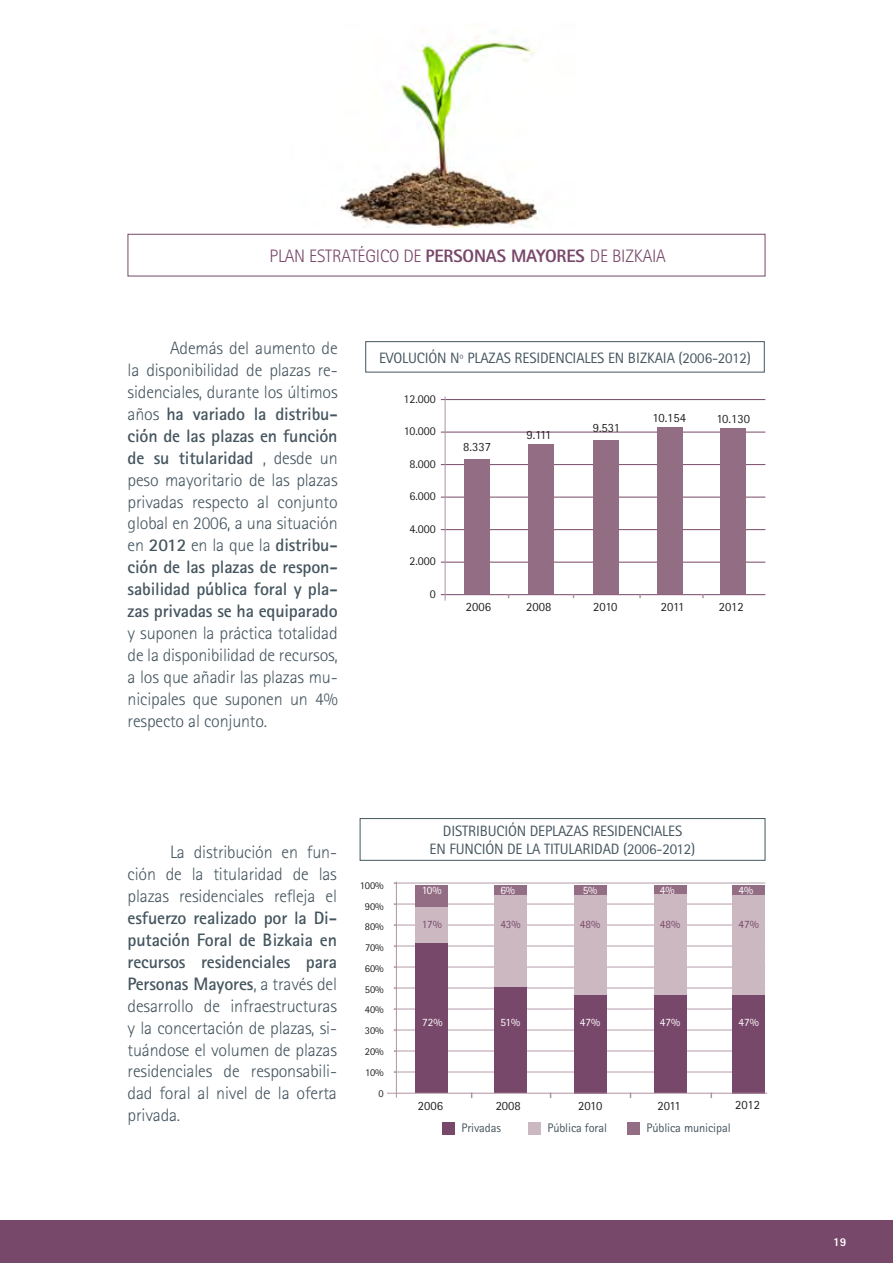
<style>
.page{position:relative;width:893px;height:1263px;background:#fff}
.page>*{position:absolute;margin:0;border:0;box-sizing:border-box;transform-origin:0 0}
.t1{font:300 18px/21.9px "Rotis Sans Serif";letter-spacing:-.01em;color:#45555f;text-align:justify}
.t2{font:300 18px "Rotis Sans Serif";color:#78486a}
.t3{font:800 18px "Rotis Sans Serif";color:#78486a}
.t4{font:15px "Rotis Sans Serif";letter-spacing:-.01em;color:#45555f}
.t5{font:12.6px "Rotis Sans Serif";color:#231f20}
.t6{font:12.45px "Rotis Sans Serif";letter-spacing:-.01em;color:#45555f}
.t7{font:12px "Rotis Sans Serif";color:#231f20}
.t8{font:800 12px "Rotis Sans Serif";color:#fff}
.t9{font:11.25px "Rotis Sans Serif";color:#fff}
.t10{font:11.25px "Rotis Sans Serif";color:#78486a}
.t11{font:10.5px/20.9px "Rotis Sans Serif";color:#231f20;text-align:right}
.s1{font-weight:300}
.s2{font-weight:700}
</style>
<div class="page">
<img style="left:340px;top:35px;width:201px;height:193px">
<div style="left:0;top:1220px;width:893px;height:43px;background:#78486a"></div>
<div style="left:128px;top:234px;width:637px;height:42px;border:1px solid #78486a"></div>
<div style="left:365px;top:341px;width:400px;height:31px;border:1px solid #45555f"></div>
<hr style="left:441px;top:432px;width:324px;height:1px;background:#78486a">
<hr style="left:441px;top:464px;width:324px;height:1px;background:#78486a">
<hr style="left:441px;top:497px;width:324px;height:1px;background:#78486a">
<hr style="left:441px;top:529px;width:324px;height:1px;background:#78486a">
<hr style="left:441px;top:562px;width:324px;height:1px;background:#78486a">
<hr style="left:441px;top:399px;width:324px;height:1px;background:#78486a">
<div style="left:464px;top:460px;width:26px;height:134px;background:#936d83"></div>
<div style="left:528px;top:444px;width:26px;height:150px;background:#936d83"></div>
<div style="left:593px;top:440px;width:25px;height:154px;background:#936d83"></div>
<div style="left:657px;top:427px;width:25px;height:167px;background:#936d83"></div>
<div style="left:721px;top:428px;width:25px;height:166px;background:#936d83"></div>
<hr style="left:441px;top:594px;width:324px;height:1px;background:#78486a">
<hr style="left:445px;top:396px;width:1px;height:205px;background:#b093a3">
<div style="left:360px;top:818px;width:405px;height:43px;border:1px solid #45555f"></div>
<hr style="left:396px;top:883px;width:369px;height:1px;background:#b69baa">
<hr style="left:396px;top:904px;width:369px;height:1px;background:#b69baa">
<hr style="left:396px;top:925px;width:369px;height:1px;background:#b69baa">
<hr style="left:396px;top:946px;width:369px;height:1px;background:#b69baa">
<hr style="left:396px;top:967px;width:369px;height:1px;background:#b69baa">
<hr style="left:396px;top:988px;width:369px;height:1px;background:#b69baa">
<hr style="left:396px;top:1009px;width:369px;height:1px;background:#b69baa">
<hr style="left:396px;top:1030px;width:369px;height:1px;background:#b69baa">
<hr style="left:396px;top:1051px;width:369px;height:1px;background:#b69baa">
<hr style="left:396px;top:1071px;width:369px;height:1px;background:#b69baa">
<div style="left:732px;top:995px;width:33px;height:98px;background:#78486a"></div>
<div style="left:732px;top:885px;width:33px;height:10px;background:#936d83"></div>
<div style="left:732px;top:895px;width:33px;height:100px;background:#cbb8c1"></div>
<div style="left:654px;top:994px;width:32px;height:99px;background:#78486a"></div>
<div style="left:574px;top:994px;width:32px;height:99px;background:#78486a"></div>
<div style="left:494px;top:987px;width:33px;height:106px;background:#78486a"></div>
<div style="left:415px;top:942px;width:33px;height:151px;background:#78486a"></div>
<div style="left:654px;top:885px;width:32px;height:9px;background:#936d83"></div>
<div style="left:574px;top:885px;width:32px;height:10px;background:#936d83"></div>
<div style="left:494px;top:885px;width:33px;height:11px;background:#936d83"></div>
<div style="left:415px;top:885px;width:33px;height:22px;background:#936d83"></div>
<div style="left:654px;top:894px;width:32px;height:101px;background:#cbb8c1"></div>
<div style="left:574px;top:895px;width:32px;height:100px;background:#cbb8c1"></div>
<div style="left:494px;top:895px;width:33px;height:92px;background:#cbb8c1"></div>
<div style="left:415px;top:907px;width:33px;height:35px;background:#cbb8c1"></div>
<div style="left:627px;top:1122px;width:13px;height:13px;background:#936d83"></div>
<div style="left:528px;top:1122px;width:13px;height:13px;background:#cbb8c1"></div>
<div style="left:443px;top:1122px;width:12px;height:13px;background:#78486a"></div>
<hr style="left:396px;top:882px;width:1px;height:216px;background:#b093a3">
<hr style="left:387px;top:1093px;width:380px;height:1px;background:#b093a3">
<p class="t2" style="left:269px;top:246px;width:18px">Plan</p>
<p class="t2" style="left:309px;top:246px;width:17px">Estratégico</p>
<p class="t3" style="left:403px;top:245px;width:42px"><span class="s1">de</span> PERSONAS</p>
<p class="t3" style="left:511px;top:245px;width:26px">MAYORES</p>
<p class="t2" style="left:590px;top:246px;width:40px">de Bizkaia</p>
<p class="t1" style="left:128px;top:337px;width:212px;text-indent:43px">Además del aumento de la disponibilidad de plazas re&shy;sidenciales, durante los últimos años <span class="s2">ha variado la distribu&shy;ción de las plazas en función de su titularidad</span> , desde un peso mayoritario de las plazas privadas respecto al conjunto global en 2006, a una situación en <span class="s2">2012</span> en la que la <span class="s2">distribu&shy;ción de las plazas de respon&shy;sabilidad pública foral y pla&shy;zas privadas se ha equiparado</span></p>
<p class="t1" style="left:128px;top:622px;width:212px">y suponen la práctica totalidad de la disponibilidad de recursos, a los que añadir las plazas mu&shy;nicipales que suponen un 4% respecto al conjunto.</p>
<p class="t4" style="left:379px;top:349px;width:373px">EVOLUCIÓN Nº PLAZAS RESIDENCIALES EN BIZKAIA (2006-2012)</p>
<p class="t7" style="left:403px;top:392px;width:34px">12.000</p>
<p class="t7" style="left:404px;top:424px;width:34px">10.000</p>
<p class="t7" style="left:409px;top:457px;width:28px">8.000</p>
<p class="t7" style="left:409px;top:489px;width:28px">6.000</p>
<p class="t7" style="left:409px;top:522px;width:28px">4.000</p>
<p class="t7" style="left:409px;top:554px;width:28px">2.000</p>
<p class="t7" style="left:430px;top:587px;width:7px">0</p>
<p class="t5" style="left:466px;top:599px;width:27px">2006</p>
<p class="t5" style="left:526px;top:599px;width:27px">2008</p>
<p class="t5" style="left:593px;top:599px;width:26px">2010</p>
<p class="t5" style="left:661px;top:599px;width:25px">2011</p>
<p class="t5" style="left:719px;top:599px;width:26px">2012</p>
<p class="t5" style="left:652px;top:410px;width:35px">10.154</p>
<p class="t5" style="left:716px;top:411px;width:35px">10.130</p>
<p class="t5" style="left:593px;top:420px;width:29px">9.531</p>
<p class="t5" style="left:526px;top:427px;width:26px">9.111</p>
<p class="t5" style="left:463px;top:439px;width:29px">8.337</p>
<p class="t1" style="left:128px;top:841px;width:211px;text-indent:43px">La distribución en fun&shy;ción de la titularidad de las plazas residenciales refleja el</p>
<p class="t1" style="left:128px;top:907px;width:211px"><span class="s2">esfuerzo realizado por la Di&shy;putación Foral de Bizkaia en recursos residenciales para Personas Mayores</span>, a través del desarrollo de infraestructuras y la concertación de plazas, si&shy;tuándose el volumen de plazas residenciales de responsabili&shy;dad foral al nivel de la oferta privada.</p>
<p class="t11" style="left:360px;top:875px;width:25px">100%<br>90%<br>80%<br>70%<br>60%<br>50%<br>40%<br>30%<br>20%<br>10%<br>0</p>
<p class="t4" style="left:443px;top:822px;width:53px">DISTRI BUCIÓN</p>
<p class="t4" style="left:530px;top:822px;width:146px">DEPLAZAS RESIDENCIALES</p>
<p class="t4" style="left:430px;top:840px;width:35px">EN FUNCIÓN</p>
<p class="t4" style="left:507px;top:840px;width:45px">DE LA TITULARIDAD</p>
<p class="t4" style="left:623px;top:840px;width:74px">(2006-2012)</p>
<p class="t9" style="left:422px;top:884px;width:22px">10%</p>
<p class="t9" style="left:500px;top:884px;width:16px">6%</p>
<p class="t9" style="left:660px;top:884px;width:16px">4%</p>
<p class="t9" style="left:583px;top:884px;width:16px">5%</p>
<p class="t9" style="left:738px;top:884px;width:16px">4%</p>
<p class="t10" style="left:422px;top:918px;width:22px">17%</p>
<p class="t10" style="left:500px;top:918px;width:22px">43%</p>
<p class="t10" style="left:580px;top:918px;width:22px">48%</p>
<p class="t10" style="left:660px;top:918px;width:22px">48%</p>
<p class="t10" style="left:738px;top:918px;width:22px">47%</p>
<p class="t9" style="left:422px;top:1015px;width:22px">72%</p>
<p class="t9" style="left:500px;top:1015px;width:22px">51%</p>
<p class="t9" style="left:580px;top:1015px;width:22px">47%</p>
<p class="t9" style="left:660px;top:1015px;width:22px">47%</p>
<p class="t9" style="left:738px;top:1015px;width:22px">47%</p>
<p class="t5" style="left:418px;top:1098px;width:27px">2006</p>
<p class="t5" style="left:496px;top:1098px;width:27px">2008</p>
<p class="t5" style="left:578px;top:1098px;width:26px">2010</p>
<p class="t5" style="left:657px;top:1098px;width:25px">2011</p>
<p class="t5" style="left:735px;top:1097px;width:26px">2012</p>
<p class="t6" style="left:462px;top:1120px;width:41px">PRIVADAS</p>
<p class="t6" style="left:547px;top:1120px;width:61px">PÚBLICA FORAL</p>
<p class="t6" style="left:646px;top:1120px;width:86px">PÚBLICA MUNICIPAL</p>
<p class="t8" style="left:833px;top:1235px;width:15px">19</p>
</div>
